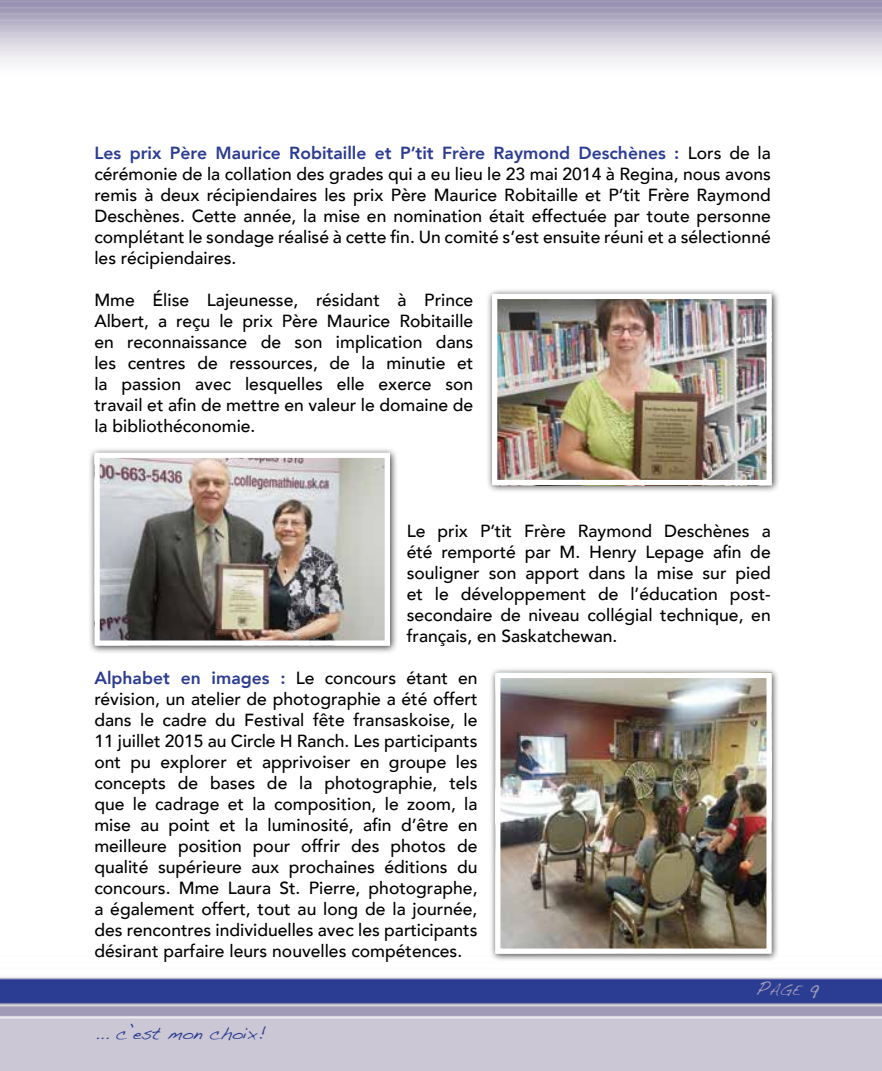
<style>
.page{position:relative;width:882px;height:1071px;background:#fff}
.page>*{position:absolute;margin:0;border:0;box-sizing:border-box;transform-origin:0 0}
.t1{font:500 17.5px/21px "Avenir";color:#000;text-align:justify}
.t2{font:17.5px "Handwriting Dakota";color:#2b3c92}
.t3{font:14.7px "Handwriting Dakota";color:#a09ab5}
.s1{font-weight:800;color:#2b3c92}
.s2{font-size:21px}
</style>
<div class="page">
<img style="left:0;top:0;width:882px;height:1071px">
<div style="left:486px;top:288px;width:294px;height:205px;background:#000;opacity:.75"></div>
<img style="left:498px;top:300px;width:268px;height:179px">
<div style="left:492px;top:294px;width:280px;height:191px;border:5px solid #fff"></div>
<div style="left:88px;top:447px;width:310px;height:207px;background:#000;opacity:.75"></div>
<img style="left:100px;top:459px;width:284px;height:181px">
<div style="left:94px;top:453px;width:296px;height:193px;border:5px solid #fff"></div>
<div style="left:489px;top:667px;width:291px;height:295px;background:#000;opacity:.75"></div>
<img style="left:501px;top:679px;width:265px;height:269px">
<div style="left:495px;top:673px;width:277px;height:281px;border:5px solid #fff"></div>
<p class="t1" style="left:94px;top:142px;width:678px"><span class="s1">Les prix Père Maurice Robitaille et P’tit Frère Raymond Deschènes :</span> Lors de la cérémonie de la collation des grades qui a eu lieu le 23 mai 2014 à Regina, nous avons remis à deux récipiendaires les prix Père Maurice Robitaille et P’tit Frère Raymond Deschènes. Cette année, la mise en nomination était effectuée par toute personne complétant le sondage réalisé à cette fin. Un comité s’est ensuite réuni et a sélectionné les récipiendaires.</p>
<p class="t1" style="left:94px;top:289px;width:380px">Mme Élise Lajeunesse, résidant à Prince Albert, a reçu le prix Père Maurice Robitaille en reconnaissance de son implication dans les centres de ressources, de la minutie et la passion avec lesquelles elle exerce son travail et afin de mettre en valeur le domaine de la bibliothéconomie.</p>
<p class="t1" style="left:407px;top:520px;width:366px">Le prix P’tit Frère Raymond Deschènes a été remporté par M. Henry Lepage afin de souligner son apport dans la mise sur pied et le développement de l’éducation post&shy;secondaire de niveau collégial technique, en français, en Saskatchewan.</p>
<p class="t1" style="left:94px;top:667px;width:385px"><span class="s1">Alphabet en images :</span> Le concours étant en révision, un atelier de photographie a été offert dans le cadre du Festival fête fransaskoise, le 11 juillet 2015 au Circle H Ranch. Les participants ont pu explorer et apprivoiser en groupe les concepts de bases de la photographie, tels que le cadrage et la composition, le zoom, la mise au point et la luminosité, afin d’être en meilleure position pour offrir des photos de qualité supérieure aux prochaines éditions du concours. Mme Laura St. Pierre, photographe, a également offert, tout au long de la journée, des rencontres individuelles avec les participants désirant parfaire leurs nouvelles compétences.</p>
<p class="t2" style="left:94px;top:1023px;width:173px">... c’est mon choix!</p>
<p class="t3" style="left:756px;top:982px;width:65px"><span class="s2">P</span>age <span class="s2">9</span></p>
</div>
